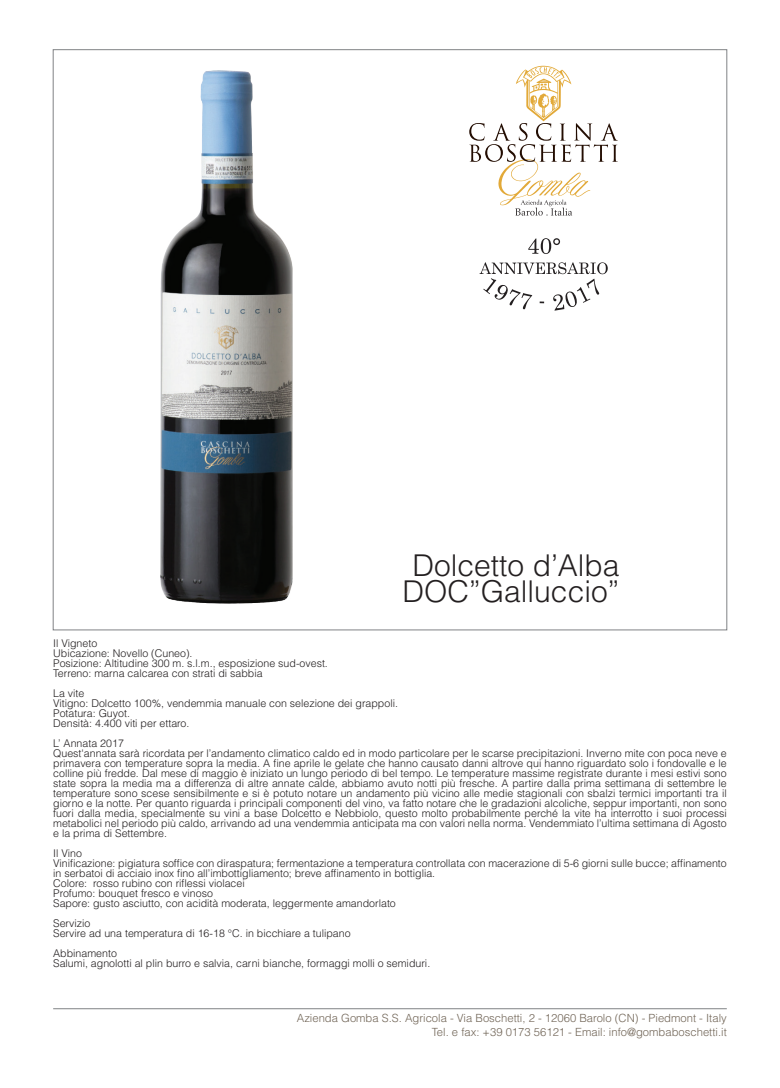
<style>
.page{position:relative;width:780px;height:1088px;background:#fff}
.page>*{position:absolute;margin:0;border:0;box-sizing:border-box;transform-origin:0 0}
.t1{font:300 30px/26.2px "Helvetica";color:#231f20;text-align:center}
.t2{font:300 11.25px/13.5px "Helvetica";color:#716557;text-align:right}
.t3{font:300 10.62px/10px "Helvetica";color:#231f20}
</style>
<div class="page">
<hr style="left:53px;top:1008px;width:673px;height:1px;background:#808285">
<img style="left:161px;top:71px;width:131px;height:532px">
<svg style="left:469px;top:66px;width:149px;height:150px"></svg>
<svg style="left:528px;top:238px;width:32px;height:16px"></svg>
<svg style="left:479px;top:262px;width:128px;height:49px"></svg>
<h1 class="t1" style="left:402px;top:552px;width:218px">Dolcetto d’Alba<br>DOC”Galluccio”</h1>
<p class="t3" style="left:53px;top:638px;width:276px">Il Vigneto<br>Ubicazione: Novello (Cuneo).<br>Posizione: Altitudine 300 m. s.l.m., esposizione sud-ovest.<br>Terreno: marna calcarea con strati di sabbia</p>
<p class="t3" style="left:53px;top:688px;width:346px">La vite<br>Vitigno: Dolcetto 100%, vendemmia manuale con selezione dei grappoli.<br>Potatura: Guyot.<br>Densità: 4.400 viti per ettaro.</p>
<p class="t3" style="left:53px;top:738px;width:675px">L’ Annata 2017<br>Quest'annata sarà ricordata per l’andamento climatico caldo ed in modo particolare per le scarse precipitazioni. Inverno mite con poca neve e primavera con temperature sopra la media. A fine aprile le gelate che hanno causato danni altrove qui hanno riguardato solo i fondovalle e le colline più fredde. Dal mese di maggio è iniziato un lungo periodo di bel tempo. Le temperature massime registrate durante i mesi estivi sono state sopra la media ma a differenza di altre annate calde, abbiamo avuto notti più fresche. A partire dalla prima settimana di settembre le temperature sono scese sensibilmente e si è potuto notare un andamento più vicino alle medie stagionali con sbalzi termici importanti tra il giorno e la notte. Per quanto riguarda i principali componenti del vino, va fatto notare che le gradazioni alcoliche, seppur importanti, non sono fuori dalla media, specialmente su vini a base Dolcetto e Nebbiolo, questo molto probabilmente perché la vite ha interrotto i suoi processi metabolici nel periodo più caldo, arrivando ad una vendemmia anticipata ma con valori nella norma. Vendemmiato l’ultima settimana di Agosto e la prima di Settembre.</p>
<p class="t3" style="left:53px;top:848px;width:675px">Il Vino<br>Vinificazione: pigiatura soffice con diraspatura; fermentazione a temperatura controllata con macerazione di 5-6 giorni sulle bucce; affinamento in serbatoi di acciaio inox fino all’imbottigliamento; breve affinamento in bottiglia.<br>Colore: rosso rubino con riflessi violacei<br>Profumo: bouquet fresco e vinoso<br>Sapore: gusto asciutto, con acidità moderata, leggermente amandorlato</p>
<p class="t3" style="left:53px;top:918px;width:299px">Servizio<br>Servire ad una temperatura di 16-18 °C. in bicchiare a tulipano</p>
<p class="t3" style="left:53px;top:948px;width:378px">Abbinamento<br>Salumi, agnolotti al plin burro e salvia, carni bianche, formaggi molli o semiduri.</p>
<p class="t2" style="left:297px;top:1011px;width:431px">Azienda Gomba S.S. Agricola - Via Boschetti, 2 - 12060 Barolo (CN) - Piedmont - Italy<br>Tel. e fax: +39 0173 56121 - Email: info@gombaboschetti.it</p>
</div>
